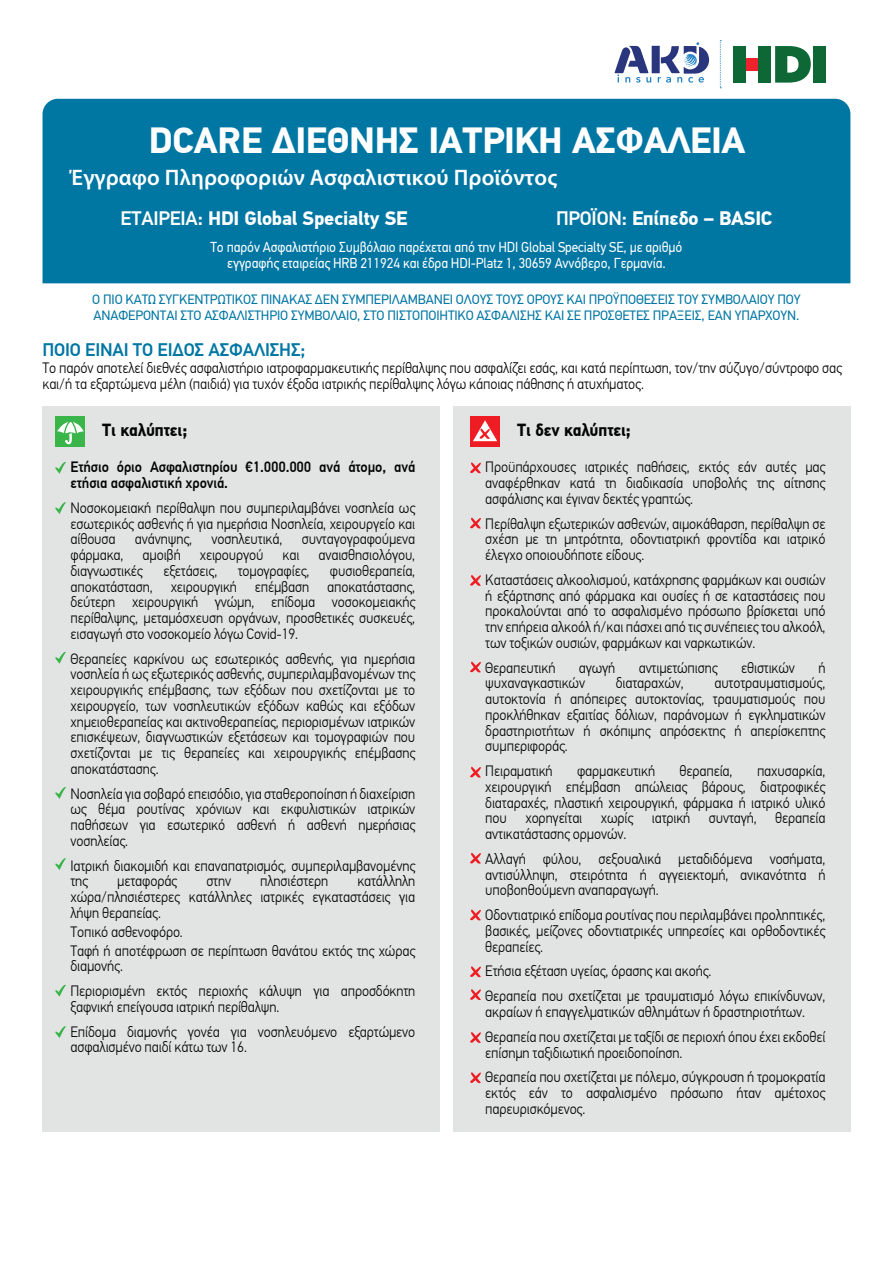
<style>
.page{position:relative;width:893px;height:1263px;background:#fff}
.page>*{position:absolute;margin:0;border:0;box-sizing:border-box;transform-origin:0 0}
.t1{font:700 36.3px "PF Din Text Pro";letter-spacing:-.01em;color:#fff}
.t2{font:600 22.5px "Myriad Pro";letter-spacing:.005em;color:#fff}
.t3{font:700 19.5px "PF Din Text Pro";letter-spacing:-.01em;color:#fff}
.t4{font:500 18.15px "PF Din Text Pro";letter-spacing:-.01em;color:#0076a3}
.t5{font:700 17.55px "PF Din Text Pro";letter-spacing:-.01em;color:#050504;scale:.94 1}
.t6{font:300 15px/15.8px "PF Din Text Pro";letter-spacing:-.01em;color:#050504;text-align:justify;scale:.94 1}
.t7{font:500 15px/15.8px "PF Din Text Pro";letter-spacing:-.01em;color:#050504;scale:.94 1}
.t8{font:14.4px/16.2px "PF Din Text Pro";letter-spacing:-.01em;color:#fff;text-align:center;scale:.94 1}
.t9{font:13.5px/16.2px "PF Din Text Pro";letter-spacing:-.01em;color:#0076a3}
.s1{font-weight:500}
</style>
<div class="page">
<div style="left:43px;top:406px;width:397px;height:725px;background:#e2e4e4"></div>
<div style="left:453px;top:406px;width:397px;height:725px;background:#e2e4e4"></div>
<div style="left:43px;top:99px;width:807px;height:184px;background:#0076a3"></div>
<svg style="left:614px;top:46px;width:37px;height:37px"></svg>
<div style="left:652px;top:46px;width:8px;height:27px;background:#29357d"></div>
<svg style="left:658px;top:42px;width:51px;height:41px"></svg>
<svg style="left:720px;top:40px;width:1px;height:48px"></svg>
<svg style="left:775px;top:46px;width:36px;height:37px"></svg>
<div style="left:814px;top:46px;width:12px;height:37px;background:#0d6836"></div>
<div style="left:746px;top:58px;width:12px;height:12px;background:#ed222d"></div>
<div style="left:758px;top:46px;width:12px;height:37px;background:#0d6836"></div>
<div style="left:734px;top:46px;width:12px;height:37px;background:#0d6836"></div>
<div style="left:55px;top:416px;width:30px;height:31px;background:#3ab54a"></div>
<svg style="left:57px;top:418px;width:27px;height:27px"></svg>
<div style="left:470px;top:416px;width:30px;height:31px;background:#ee1d23"></div>
<svg style="left:473px;top:420px;width:24px;height:21px"></svg>
<svg style="left:470px;top:462px;width:11px;height:11px"></svg>
<svg style="left:470px;top:518px;width:11px;height:11px"></svg>
<svg style="left:470px;top:662px;width:11px;height:10px"></svg>
<svg style="left:470px;top:767px;width:11px;height:11px"></svg>
<svg style="left:470px;top:575px;width:11px;height:11px"></svg>
<svg style="left:470px;top:853px;width:11px;height:11px"></svg>
<svg style="left:470px;top:1072px;width:11px;height:11px"></svg>
<svg style="left:470px;top:1032px;width:11px;height:11px"></svg>
<svg style="left:470px;top:989px;width:11px;height:11px"></svg>
<svg style="left:470px;top:909px;width:11px;height:11px"></svg>
<svg style="left:470px;top:966px;width:11px;height:11px"></svg>
<svg style="left:55px;top:462px;width:11px;height:12px"></svg>
<svg style="left:55px;top:502px;width:11px;height:12px"></svg>
<svg style="left:55px;top:652px;width:11px;height:12px"></svg>
<svg style="left:55px;top:787px;width:11px;height:12px"></svg>
<svg style="left:55px;top:858px;width:11px;height:12px"></svg>
<svg style="left:55px;top:985px;width:11px;height:12px"></svg>
<svg style="left:55px;top:1026px;width:11px;height:12px"></svg>
<h1 class="t1" style="left:149px;top:118px;width:598px">DCARE ∆ΙΕΘΝΗΣ ΙΑΤΡΙΚΗ ΑΣΦΑΛΕΙΑ</h1>
<h2 class="t2" style="left:70px;top:164px;width:489px">Έγγραφο Πληροφοριών Ασφαλιστικού Προϊόντος</h2>
<h3 class="t3" style="left:121px;top:206px;width:288px"><span class="s1">ΕΤΑΙΡΕΙΑ:</span> HDI Global Specialty SE</h3>
<h3 class="t3" style="left:556px;top:206px;width:218px"><span class="s1">ΠΡΟΪΟΝ:</span> Επίπεδο – BASIC</h3>
<p class="t8" style="left:211px;top:239px;width:504px">Το παρόν Ασφαλιστήριο Συµβόλαιο παρέχεται από την HDI Global Specialty SE, µε αριθµό εγγραφής εταιρείας HRB 211924 και έδρα HDI-Platz 1, 30659 Αννόβερο, Γερµανία.</p>
<p class="t9" style="left:92px;top:292px;width:710px">Ο ΠΙΟ ΚΑΤΩ ΣΥΓΚΕΝΤΡΩΤΙΚΟΣ ΠΙΝΑΚΑΣ ∆ΕΝ ΣΥΜΠΕΡΙΛΑΜΒΑΝΕΙ ΟΛΟΥΣ ΤΟΥΣ ΟΡΟΥΣ ΚΑΙ ΠΡΟΫΠΟΘΕΣΕΙΣ ΤΟΥ ΣΥΜΒΟΛΑΙΟΥ ΠΟΥ<br>ΑΝΑΦΕΡΟΝΤΑΙ ΣΤΟ ΑΣΦΑΛΙΣΤΗΡΙΟ ΣΥΜΒΟΛΑΙΟ, ΣΤΟ ΠΙΣΤΟΠΟΙΗΤΙΚΟ ΑΣΦΑΛΙΣΗΣ ΚΑΙ ΣΕ ΠΡΟΣΘΕΤΕΣ ΠΡΑΞΕΙΣ, ΕΑΝ ΥΠΑΡΧΟΥΝ.</p>
<p class="t4" style="left:43px;top:339px;width:264px">ΠΟΙΟ ΕΙΝΑΙ ΤΟ ΕΙ∆ΟΣ ΑΣΦΑΛΙΣΗΣ;</p>
<p class="t6" style="left:43px;top:360px;width:852px">Το παρόν αποτελεί διεθνές ασφαλιστήριο ιατροφαρµακευτικής περίθαλψης που ασφαλίζει εσάς, και κατά περίπτωση, τον/την σύζυγο/σύντροφο σας και/ή τα εξαρτώµενα µέλη (παιδιά) για τυχόν έξοδα ιατρικής περίθαλψης λόγω κάποιας πάθησης ή ατυχήµατος.</p>
<p class="t5" style="left:102px;top:419px;width:92px">Τι καλύπτει;</p>
<p class="t7" style="left:71px;top:460px;width:368px">Ετήσιο όριο Ασφαλιστηρίου €1.000.000 ανά άτοµο, ανά ετήσια ασφαλιστική χρονιά.</p>
<p class="t6" style="left:71px;top:500px;width:368px">Νοσοκοµειακή περίθαλψη που συµπεριλαµβάνει νοσηλεία ως εσωτερικός ασθενής ή για ηµερήσια Νοσηλεία, χειρουργείο και αίθουσα</p>
<p class="t6" style="left:135px;top:532px;width:62px">ανάνηψης,</p>
<p class="t6" style="left:212px;top:532px;width:77px">νοσηλευτικά,</p>
<p class="t6" style="left:302px;top:532px;width:122px">συνταγογραφούµενα</p>
<p class="t6" style="left:71px;top:547px;width:58px">φάρµακα,</p>
<p class="t6" style="left:143px;top:547px;width:42px">αµοιβή</p>
<p class="t6" style="left:200px;top:547px;width:69px">χειρουργού</p>
<p class="t6" style="left:283px;top:547px;width:19px">και</p>
<p class="t6" style="left:318px;top:547px;width:105px">αναισθησιολόγου,</p>
<p class="t6" style="left:71px;top:563px;width:79px">διαγνωστικές</p>
<p class="t6" style="left:163px;top:563px;width:59px">εξετάσεις,</p>
<p class="t6" style="left:238px;top:563px;width:78px">τοµογραφίες,</p>
<p class="t6" style="left:71px;top:563px;width:368px;text-indent:259px">φυσιοθεραπεία, αποκατάσταση, χειρουργική επέµβαση αποκατάστασης, δεύτερη χειρουργική γνώµη, επίδοµα νοσοκοµειακής περίθαλψης, µεταµόσχευση οργάνων, προσθετικές συσκευές, εισαγωγή στο νοσοκοµείο λόγω Covid-19.</p>
<p class="t6" style="left:71px;top:651px;width:368px">Θεραπείες καρκίνου ως εσωτερικός ασθενής, για ηµερήσια νοσηλεία ή ως εξωτερικός ασθενής, συµπεριλαµβανοµένων της χειρουργικής επέµβασης, των εξόδων που σχετίζονται µε το χειρουργείο, των νοσηλευτικών εξόδων καθώς και εξόδων χηµειοθεραπείας και ακτινοθεραπείας, περιορισµένων ιατρικών επισκέψεων, διαγνωστικών εξετάσεων και τοµογραφιών που σχετίζονται µε τις θεραπείες και χειρουργικής επέµβασης αποκατάστασης.</p>
<p class="t6" style="left:71px;top:786px;width:368px">Νοσηλεία για σοβαρό επεισόδιο, για σταθεροποίηση ή διαχείριση ως θέµα ρουτίνας χρόνιων και εκφυλιστικών ιατρικών παθήσεων για εσωτερικό ασθενή ή ασθενή ηµερήσιας νοσηλείας.</p>
<p class="t6" style="left:71px;top:858px;width:368px">Ιατρική διακοµιδή και επαναπατρισµός, συµπεριλαµβανοµένης της</p>
<p class="t6" style="left:71px;top:874px;width:368px;text-indent:287px">κατάλληλη χώρα/πλησιέστερες κατάλληλες ιατρικές εγκαταστάσεις για λήψη θεραπείας.</p>
<p class="t6" style="left:71px;top:922px;width:368px;line-height:18.8px">Τοπικό ασθενοφόρο.<br>Ταφή ή αποτέφρωση σε περίπτωση θανάτου εκτός της χώρας</p>
<p class="t6" style="left:71px;top:954px;width:368px;line-height:24.8px">διαµονής.<br>Περιορισµένη εκτός περιοχής κάλυψη για απροσδόκητη</p>
<p class="t6" style="left:71px;top:994px;width:368px;line-height:24.8px">ξαφνική επείγουσα ιατρική περίθαλψη.<br>Επίδοµα διαµονής γονέα για νοσηλευόµενο εξαρτώµενο</p>
<p class="t6" style="left:71px;top:1039px;width:189px">ασφαλισµένο παιδί κάτω των 16.</p>
<p class="t6" style="left:117px;top:874px;width:65px">µεταφοράς</p>
<p class="t6" style="left:206px;top:874px;width:28px">στην</p>
<p class="t6" style="left:260px;top:874px;width:74px">πλησιέστερη</p>
<p class="t5" style="left:517px;top:419px;width:123px">Τι δεν καλύπτει;</p>
<p class="t6" style="left:485px;top:460px;width:363px">Προϋπάρχουσες ιατρικές παθήσεις, εκτός εάν αυτές µας αναφέρθηκαν κατά τη διαδικασία υποβολής της αίτησης ασφάλισης και έγιναν δεκτές γραπτώς.</p>
<p class="t6" style="left:485px;top:516px;width:363px">Περίθαλψη εξωτερικών ασθενών, αιµοκάθαρση, περίθαλψη σε σχέση µε τη µητρότητα, οδοντιατρική φροντίδα και ιατρικό έλεγχο οποιουδήποτε είδους.</p>
<p class="t6" style="left:485px;top:572px;width:363px">Καταστάσεις αλκοολισµού, κατάχρησης φαρµάκων και ουσιών ή εξάρτησης από φάρµακα και ουσίες ή σε καταστάσεις που προκαλούνται από το ασφαλισµένο πρόσωπο βρίσκεται υπό την επήρεια αλκοόλ ή/και πάσχει από τις συνέπειες του αλκοόλ, των τοξικών ουσιών, φαρµάκων και ναρκωτικών.</p>
<p class="t6" style="left:485px;top:660px;width:76px">Θεραπευτική</p>
<p class="t6" style="left:579px;top:660px;width:40px">αγωγή</p>
<p class="t6" style="left:639px;top:660px;width:86px">αντιµετώπισης</p>
<p class="t6" style="left:741px;top:660px;width:59px">εθιστικών</p>
<p class="t6" style="left:818px;top:660px;width:9px">ή</p>
<p class="t6" style="left:485px;top:676px;width:108px">ψυχαναγκαστικών</p>
<p class="t6" style="left:616px;top:676px;width:74px">διαταραχών,</p>
<p class="t6" style="left:485px;top:676px;width:363px;text-indent:229px">αυτοτραυµατισµούς, αυτοκτονία ή απόπειρες αυτοκτονίας, τραυµατισµούς που προκλήθηκαν εξαιτίας δόλιων, παράνοµων ή εγκληµατικών δραστηριοτήτων ή σκόπιµης απρόσεκτης ή απερίσκεπτης συµπεριφοράς.</p>
<p class="t6" style="left:485px;top:763px;width:73px">Πειραµατική</p>
<p class="t6" style="left:577px;top:763px;width:84px">φαρµακευτική</p>
<p class="t6" style="left:679px;top:763px;width:58px">θεραπεία,</p>
<p class="t6" style="left:485px;top:763px;width:363px;text-indent:272px">παχυσαρκία, χειρουργική επέµβαση απώλειας βάρους, διατροφικές διαταραχές, πλαστική χειρουργική, φάρµακα ή ιατρικό υλικό που χορηγείται χωρίς ιατρική συνταγή, θεραπεία αντικατάστασης ορµονών.</p>
<p class="t6" style="left:485px;top:851px;width:363px">Αλλαγή φύλου, σεξουαλικά µεταδιδόµενα νοσήµατα, αντισύλληψη, στειρότητα ή αγγειεκτοµή, ανικανότητα ή υποβοηθούµενη αναπαραγωγή.</p>
<p class="t6" style="left:485px;top:907px;width:363px">Οδοντιατρικό επίδοµα ρουτίνας που περιλαµβάνει προληπτικές, βασικές, µείζονες οδοντιατρικές υπηρεσίες και ορθοδοντικές θεραπείες.</p>
<p class="t6" style="left:485px;top:959px;width:363px;line-height:24.8px">Ετήσια εξέταση υγείας, όρασης και ακοής.<br>Θεραπεία που σχετίζεται µε τραυµατισµό λόγω επικίνδυνων,</p>
<p class="t6" style="left:485px;top:1000px;width:363px;line-height:24.8px">ακραίων ή επαγγελµατικών αθληµάτων ή δραστηριοτήτων.<br>Θεραπεία που σχετίζεται µε ταξίδι σε περιοχή όπου έχει εκδοθεί</p>
<p class="t6" style="left:485px;top:1040px;width:363px;line-height:24.8px">επίσηµη ταξιδιωτική προειδοποίηση.<br>Θεραπεία που σχετίζεται µε πόλεµο, σύγκρουση ή τροµοκρατία</p>
<p class="t6" style="left:485px;top:1085px;width:363px">εκτός εάν το ασφαλισµένο πρόσωπο ήταν αµέτοχος παρευρισκόµενος.</p>
</div>
